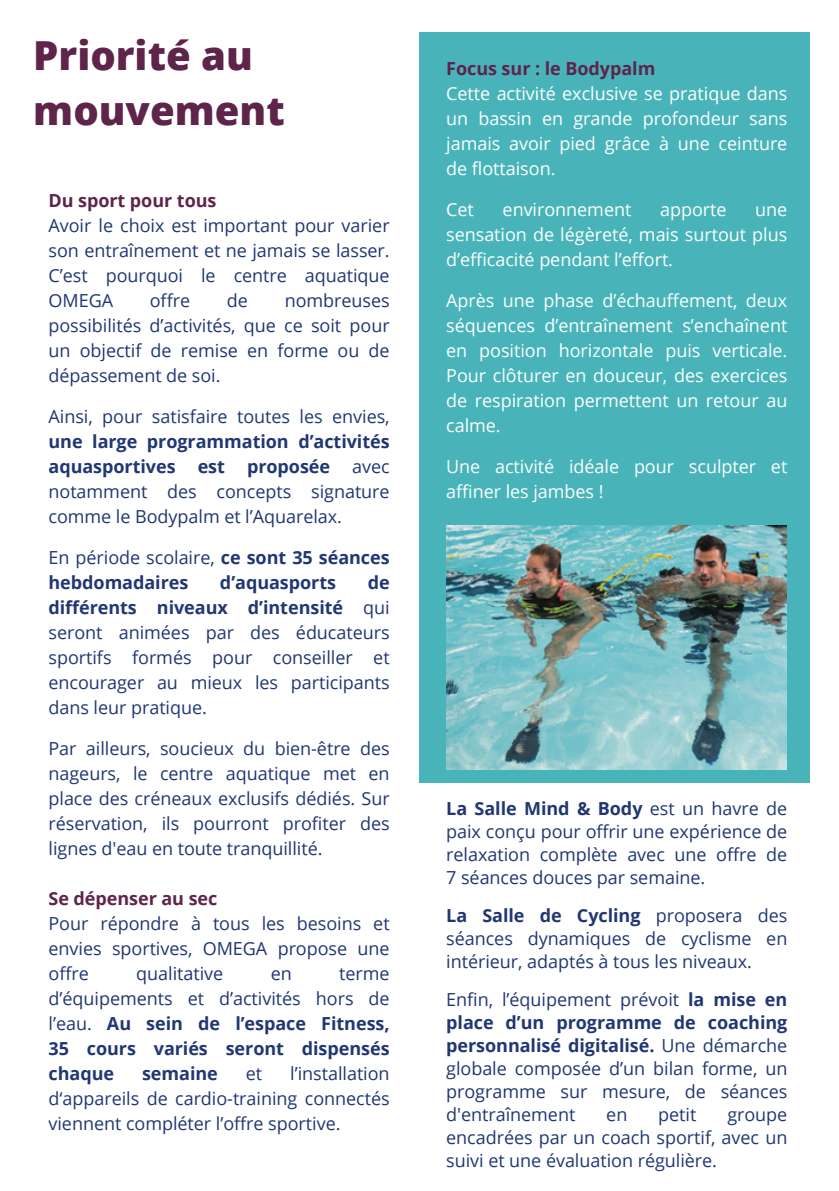
<style>
.page{position:relative;width:839px;height:1191px;background:#fff}
.page>*{position:absolute;margin:0;border:0;box-sizing:border-box;transform-origin:0 0}
.t1{font:800 40px/55.6px "Open Sans";color:#5e244a}
.t2{font:18px/25px "Open Sans";letter-spacing:-.005em;color:#203774;text-align:justify}
.t3{font:18px/25px "Open Sans";letter-spacing:-.005em;color:#feffff;text-align:justify}
.t4{font:700 18px/25px "Open Sans";letter-spacing:-.005em;color:#203774}
.t5{font:700 18px "Open Sans";letter-spacing:-.005em;color:#5e244a}
.s1{font-weight:700}
.s2{font-weight:400}
</style>
<div class="page">
<div style="left:420px;top:32px;width:389px;height:750px;background:#48b4b9"></div>
<img style="left:446px;top:525px;width:340px;height:245px">
<p class="t1" style="left:33px;top:27px;width:253px">Priorité au mouvement</p>
<p class="t5" style="left:48px;top:188px;width:169px">Du sport pour tous</p>
<p class="t2" style="left:48px;top:212px;width:342px">Avoir le choix est important pour varier son entraînement et ne jamais se lasser.<br>C’est pourquoi le centre aquatique OMEGA</p>
<p class="t2" style="left:150px;top:287px;width:42px">offre</p>
<p class="t2" style="left:227px;top:287px;width:23px">de</p>
<p class="t2" style="left:48px;top:287px;width:342px;text-indent:236px">nombreuses possibilités d’activités, que ce soit pour un objectif de remise en forme ou de dépassement de soi.</p>
<p class="t2" style="left:48px;top:403px;width:342px">Ainsi, pour satisfaire toutes les envies, <span class="s1">une large programmation d’activités aquasportives est proposée</span> avec notamment des concepts signature comme le Bodypalm et l’Aquarelax.</p>
<p class="t4" style="left:48px;top:544px;width:342px"><span class="s2">En période scolaire,</span> ce sont 35 séances hebdomadaires</p>
<p class="t2" style="left:48px;top:569px;width:342px;text-indent:319px"><span class="s1">de différents niveaux d’intensité</span> qui seront animées par des éducateurs sportifs formés pour conseiller et encourager au mieux les participants dans leur pratique.</p>
<p class="t2" style="left:48px;top:735px;width:342px">Par ailleurs, soucieux du bien-être des nageurs, le centre aquatique met en place des créneaux exclusifs dédiés. Sur réservation, ils pourront profiter des lignes d'eau en toute tranquillité.</p>
<p class="t5" style="left:48px;top:886px;width:170px">Se dépenser au sec</p>
<p class="t2" style="left:48px;top:910px;width:342px">Pour répondre à tous les besoins et envies sportives, OMEGA propose une offre</p>
<p class="t4" style="left:220px;top:569px;width:118px">d’aquasports</p>
<p class="t2" style="left:136px;top:960px;width:89px">qualitative</p>
<p class="t2" style="left:271px;top:960px;width:23px">en</p>
<p class="t4" style="left:48px;top:960px;width:342px;text-align:justify;text-indent:291px"><span class="s2">terme d’équipements et d’activités hors de l’eau.</span> Au sein de l’espace Fitness, 35 cours variés seront dispensés chaque</p>
<p class="t2" style="left:48px;top:1060px;width:342px;text-indent:242px">l’installation d‘appareils de cardio-training connectés viennent compléter l’offre sportive.</p>
<p class="t4" style="left:142px;top:1060px;width:77px">semaine</p>
<p class="t2" style="left:246px;top:1060px;width:18px">et</p>
<p class="t5" style="left:446px;top:56px;width:211px">Focus sur : le Bodypalm</p>
<p class="t3" style="left:446px;top:81px;width:342px">Cette activité exclusive se pratique dans un bassin en grande profondeur sans jamais avoir pied grâce à une ceinture de flottaison.</p>
<p class="t3" style="left:446px;top:197px;width:29px">Cet</p>
<p class="t3" style="left:502px;top:197px;width:130px">environnement</p>
<p class="t3" style="left:660px;top:197px;width:68px">apporte</p>
<p class="t3" style="left:446px;top:197px;width:342px;text-indent:309px">une sensation de légèreté, mais surtout plus d’efficacité pendant l’effort.</p>
<p class="t3" style="left:446px;top:288px;width:342px">Après une phase d’échauffement, deux séquences d’entraînement s’enchaînent en position horizontale puis verticale.<br>Pour clôturer en douceur, des exercices de respiration permettent un retour au calme.</p>
<p class="t3" style="left:446px;top:454px;width:342px">Une activité idéale pour sculpter et affiner les jambes !</p>
<p class="t2" style="left:446px;top:797px;width:342px;line-height:23px"><span class="s1">La Salle Mind &amp; Body</span> est un havre de paix conçu pour offrir une expérience de relaxation complète avec une offre de 7 séances douces par semaine.</p>
<p class="t2" style="left:446px;top:904px;width:342px;line-height:23px"><span class="s1">La Salle de Cycling</span> proposera des séances dynamiques de cyclisme en intérieur, adaptés à tous les niveaux.</p>
<p class="t2" style="left:446px;top:988px;width:342px;line-height:23px">Enfin, l’équipement prévoit <span class="s1">la mise en place d’un programme de coaching personnalisé digitalisé.</span> Une démarche globale composée d’un bilan forme, un programme sur mesure, de séances d'entraînement</p>
<p class="t2" style="left:606px;top:1102px;width:23px">en</p>
<p class="t2" style="left:658px;top:1102px;width:40px">petit</p>
<p class="t2" style="left:446px;top:1103px;width:342px;line-height:23px;text-indent:281px">groupe encadrées par un coach sportif, avec un suivi et une évaluation régulière.</p>
</div>
